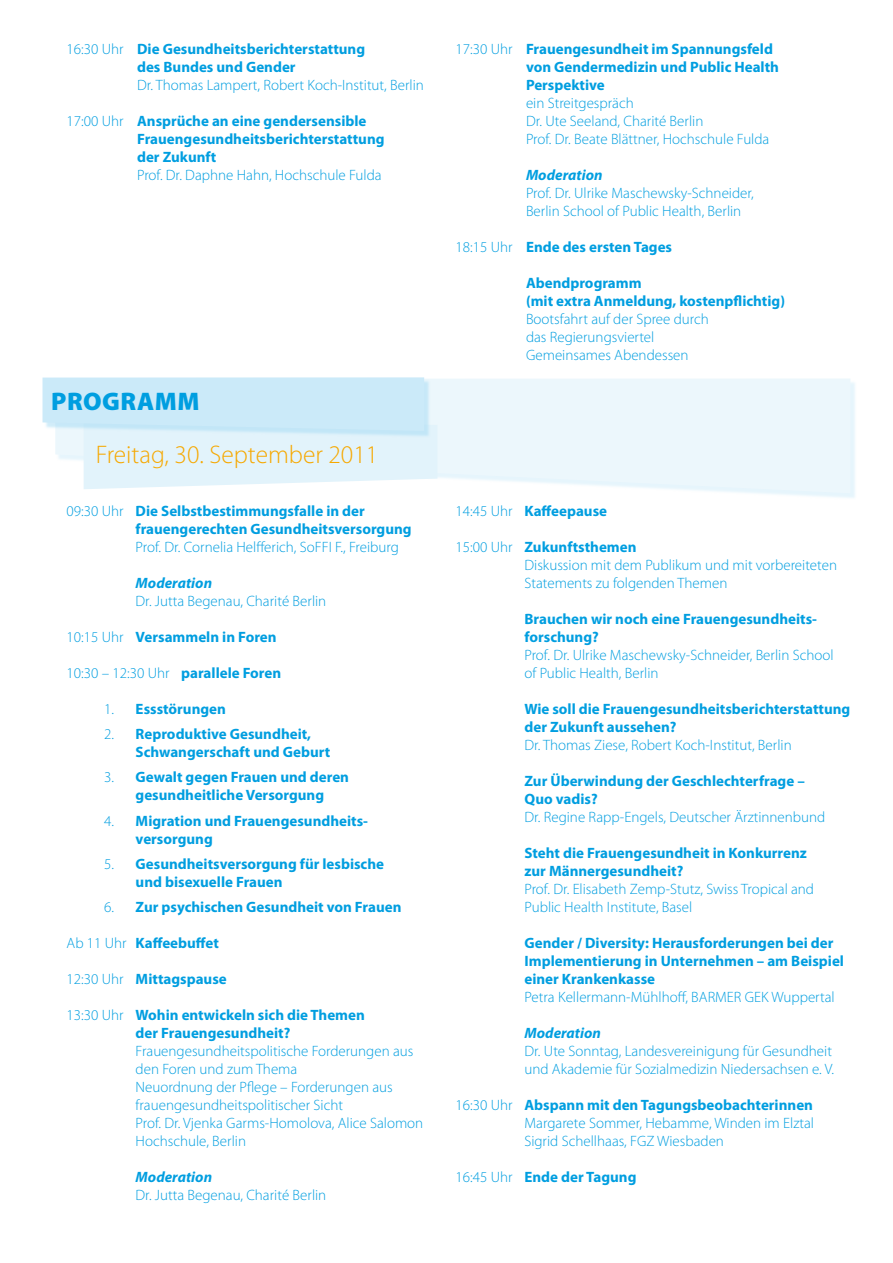
<style>
.page{position:relative;width:893px;height:1263px;background:#fff}
.page>*{position:absolute;margin:0;border:0;box-sizing:border-box;transform-origin:0 0}
.t1{font:300 25.5px "Myriad Pro";color:#f6a800}
.t2{font:900 25.5px "Myriad Pro";color:#009ee0}
.t3{font:300 15px/18px "Myriad Pro";color:#009ee0}
.t4{font:700 15px/18px "Myriad Pro";color:#009ee0}
.t5{font:italic 700 15px "Myriad Pro";color:#009ee0}
.s1{font-weight:300}
.s2{font-weight:700}
</style>
<div class="page">
<div style="left:56px;top:379px;width:802px;height:122px;background:#a2daf4;opacity:.5"></div>
<svg style="left:56px;top:379px;width:794px;height:114px;background:#edf7fc"></svg>
<svg style="left:43px;top:377px;width:394px;height:112px;background:#d9effa"></svg>
<p class="t4" style="left:67px;top:39px;width:300px;text-align:center"><span class="s1">16:30 Uhr</span> Die Gesundheitsberichterstattung des Bundes und Gender</p>
<p class="t3" style="left:137px;top:76px;width:288px">Dr. Thomas Lampert, Robert Koch-Institut, Berlin</p>
<p class="t4" style="left:137px;top:111px;width:249px;text-indent:-71px"><span class="s1">17:00 Uhr</span> Ansprüche an eine gendersensible<br>Frauengesundheitsberichterstattung der Zukunft</p>
<p class="t3" style="left:137px;top:166px;width:246px">Prof. Dr. Daphne Hahn, Hochschule Fulda</p>
<h1 class="t2" style="left:51px;top:384px;width:34px">PROGRA</h1>
<h1 class="t2" style="left:155px;top:384px;width:46px">MM</h1>
<h1 class="t1" style="left:96px;top:439px;width:284px">Freitag, 30. September 2011</h1>
<p class="t4" style="left:136px;top:501px;width:278px;text-indent:-69px"><span class="s1">09:30 Uhr</span> Die Selbstbestimmungsfalle in der frauengerechten Gesundheitsversorgung</p>
<p class="t3" style="left:136px;top:538px;width:265px">Prof. Dr. Cornelia Helfferich, SoFFI F., Freiburg</p>
<p class="t5" style="left:136px;top:573px;width:78px">Moderation</p>
<p class="t3" style="left:136px;top:592px;width:192px">Dr. Jutta Begenau, Charité Berlin</p>
<p class="t4" style="left:67px;top:627px;width:212px"><span class="s1">10:15 Uhr</span> Versammeln in Foren</p>
<p class="t3" style="left:67px;top:664px;width:216px">10:30 – 12:30 Uhr <span class="s2">parallele Foren</span></p>
<p class="t4" style="left:104px;top:699px;width:123px"><span class="s1">1.</span> Essstörungen</p>
<p class="t4" style="left:136px;top:725px;width:196px;text-indent:-32px"><span class="s1">2.</span> Reproduktive Gesundheit,<br>Schwangerschaft und Geburt</p>
<p class="t4" style="left:104px;top:768px;width:246px;text-align:center"><span class="s1">3.</span> Gewalt gegen Frauen und deren gesundheitliche Versorgung</p>
<p class="t4" style="left:136px;top:811px;width:234px;text-indent:-31px"><span class="s1">4.</span> Migration und Frauengesundheits&shy;versorgung</p>
<p class="t4" style="left:136px;top:854px;width:250px;text-indent:-32px"><span class="s1">5.</span> Gesundheitsversorgung für lesbische und bisexuelle Frauen</p>
<p class="t4" style="left:104px;top:897px;width:299px"><span class="s1">6.</span> Zur psychischen Gesundheit von Frauen</p>
<p class="t4" style="left:67px;top:933px;width:154px"><span class="s1">Ab 11 Uhr</span> Kaffeebuffet</p>
<p class="t4" style="left:67px;top:969px;width:162px"><span class="s1">12:30 Uhr</span> Mittagspause</p>
<p class="t4" style="left:67px;top:1005px;width:300px;text-align:center"><span class="s1">13:30 Uhr</span> Wohin entwickeln sich die Themen der Frauengesundheit?</p>
<p class="t3" style="left:136px;top:1042px;width:289px">Frauengesundheitspolitische Forderungen aus den Foren und zum Thema<br>Neuordnung der Pflege – Forderungen aus frauengesundheitspolitischer Sicht<br>Prof. Dr. Vjenka Garms-Homolova, Alice Salomon Hochschule, Berlin</p>
<p class="t5" style="left:136px;top:1167px;width:78px">Moderation</p>
<p class="t3" style="left:136px;top:1186px;width:192px">Dr. Jutta Begenau, Charité Berlin</p>
<p class="t4" style="left:455px;top:39px;width:319px"><span class="s1">17:30 Uhr</span> Frauengesundheit im Spannungsfeld</p>
<p class="t4" style="left:526px;top:57px;width:254px">von Gendermedizin und Public Health</p>
<p class="t4" style="left:455px;top:75px;width:28px">P</p>
<p class="t4" style="left:534px;top:75px;width:72px">erspektive</p>
<p class="t3" style="left:526px;top:94px;width:245px">ein Streitgespräch<br>Dr. Ute Seeland, Charité Berlin<br>Prof. Dr. Beate Blättner, Hochschule Fulda</p>
<p class="t5" style="left:526px;top:165px;width:78px">Moderation</p>
<p class="t3" style="left:526px;top:184px;width:229px">Prof. Dr. Ulrike Maschewsky-Schneider,<br>Berlin School of Public Health, Berlin</p>
<p class="t4" style="left:455px;top:237px;width:218px"><span class="s1">18:15 Uhr</span> Ende des ersten Tages</p>
<p class="t4" style="left:526px;top:273px;width:261px">Abendprogramm<br>(mit extra Anmeldung, kostenpflichtig)</p>
<p class="t3" style="left:526px;top:310px;width:184px">Bootsfahrt auf der Spree durch das Regierungsviertel<br>Gemeinsames Abendessen</p>
<p class="t4" style="left:455px;top:501px;width:153px"><span class="s1">14:45 Uhr</span> Kaffeepause</p>
<p class="t3" style="left:524px;top:537px;width:314px;text-indent:-69px">15:00 Uhr <span class="s2">Zukunftsthemen<br></span>Diskussion mit dem Publikum und mit vorbereiteten<br>Statements zu folgenden Themen</p>
<p class="t4" style="left:524px;top:609px;width:294px">Brauchen wir noch eine Frauengesundheits&shy;forschung?</p>
<p class="t3" style="left:524px;top:645px;width:311px">Prof. Dr. Ulrike Maschewsky-Schneider, Berlin School of Public Health, Berlin</p>
<p class="t4" style="left:524px;top:699px;width:327px">Wie soll die Frauengesundheitsberichterstattung der Zukunft aussehen?</p>
<p class="t3" style="left:524px;top:735px;width:269px">Dr. Thomas Ziese, Robert Koch-Institut, Berlin</p>
<p class="t4" style="left:524px;top:771px;width:282px">Zur Überwindung der Geschlechterfrage –<br>Quo vadis?</p>
<p class="t3" style="left:524px;top:807px;width:302px">Dr. Regine Rapp-Engels, Deutscher Ärztinnenbund</p>
<p class="t4" style="left:524px;top:843px;width:284px">Steht die Frauengesundheit in Konkurrenz zur Männergesundheit?</p>
<p class="t3" style="left:524px;top:879px;width:291px">Prof. Dr. Elisabeth Zemp-Stutz, Swiss Tropical and<br>Public Health Institute, Basel</p>
<p class="t4" style="left:524px;top:933px;width:310px">Gender / Diversity: Herausforderungen bei der</p>
<p class="t4" style="left:455px;top:951px;width:26px">I</p>
<p class="t4" style="left:524px;top:951px;width:321px">mplementierung in Unternehmen – am Beispiel einer Krankenkasse</p>
<p class="t3" style="left:524px;top:987px;width:312px">Petra Kellermann-Mühlhoff, BARMER GEK Wuppertal</p>
<p class="t5" style="left:524px;top:1023px;width:78px">Moderation</p>
<p class="t3" style="left:524px;top:1041px;width:311px">Dr. Ute Sonntag, Landesvereinigung für Gesundheit und Akademie für Sozialmedizin Niedersachsen e. V.</p>
<p class="t3" style="left:524px;top:1095px;width:291px;text-align:justify;text-indent:-69px">16:30 Uhr <span class="s2">Abspann mit den Tagungsbeobachterinnen </span>Margarete Sommer, Hebamme, Winden im Elztal Sigrid Schellhaas, FGZ Wiesbaden</p>
<p class="t4" style="left:455px;top:1167px;width:182px"><span class="s1">16:45 Uhr</span> Ende der Tagung</p>
</div>
